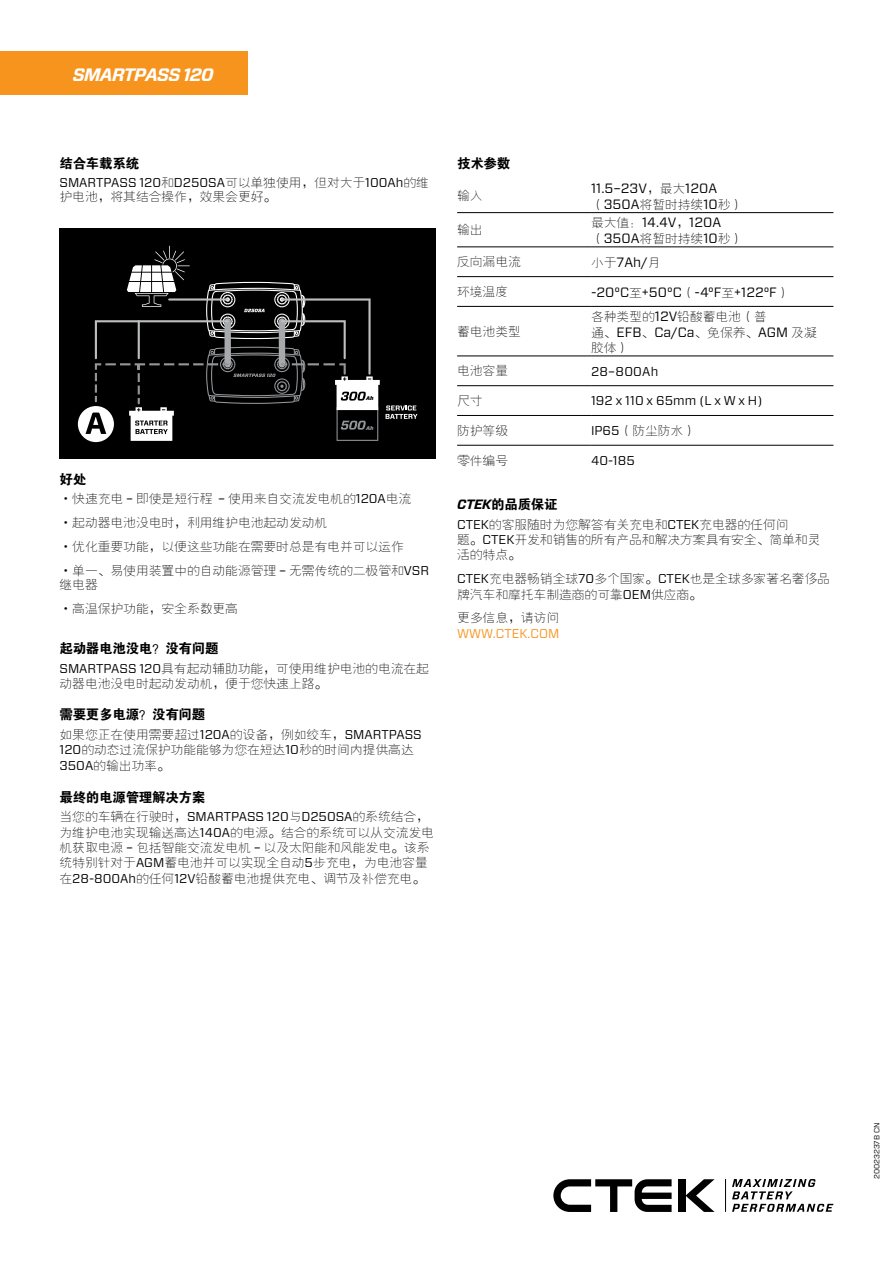
<style>
.page{position:relative;width:893px;height:1263px;background:#fff}
.page>*{position:absolute;margin:0;border:0;box-sizing:border-box;transform-origin:0 0}
.t1{font:italic 700 18px "Forza";letter-spacing:-.04em;color:#fff}
.t2{font:13.5px "Forza";color:#000}
.t3{font:13.5px "FZDHTJW GB1 0";letter-spacing:-.02em;color:#000}
.t4{font:12.75px/15.3px "FZYXJW GB1 0";color:#000}
.t5{font:12.75px "Forza";color:#000}
.t6{font:12.75px "Forza";color:#f7941e}
.t7{font:7.5px "Forza";color:#000}
.t8{font:italic 900 5.25px "Forza";color:#939598}
.t9{font:italic 900 5.25px "Forza";color:#000}
.s1{font-family:"FZYXJW GB1 0"}
.s2{font-family:"Forza"}
.s3{font-family:"FZYXJW GB1 0";font-size:12.75px}
.s4{font-family:"Forza";font-size:13.5px}
.s5{font-family:"Forza";font-weight:700;font-style:italic}
</style>
<div class="page">
<div style="left:0;top:52px;width:248px;height:43px;background:#f7941e"></div>
<div style="left:678px;top:1179px;width:7px;height:33px;background:#000"></div>
<svg style="left:685px;top:1179px;width:30px;height:33px"></svg>
<svg style="left:553px;top:1179px;width:119px;height:33px"></svg>
<svg style="left:732px;top:1179px;width:101px;height:33px"></svg>
<hr style="left:725px;top:1179px;width:1px;height:33px;background:#000">
<div style="left:60px;top:229px;width:376px;height:230px;background:#000"></div>
<svg style="left:386px;top:405px;width:31px;height:14px"></svg>
<svg style="left:78px;top:246px;width:302px;height:196px"></svg>
<hr style="left:457px;top:445px;width:134px;height:1px;background:#000">
<hr style="left:591px;top:445px;width:242px;height:1px;background:#000">
<hr style="left:457px;top:246px;width:134px;height:1px;background:#000">
<hr style="left:591px;top:246px;width:242px;height:1px;background:#000">
<hr style="left:457px;top:276px;width:134px;height:1px;background:#000">
<hr style="left:591px;top:276px;width:242px;height:1px;background:#000">
<hr style="left:457px;top:306px;width:134px;height:1px;background:#000">
<hr style="left:591px;top:306px;width:242px;height:1px;background:#000">
<hr style="left:457px;top:212px;width:134px;height:1px;background:#000">
<hr style="left:591px;top:212px;width:242px;height:1px;background:#000">
<hr style="left:457px;top:356px;width:134px;height:1px;background:#000">
<hr style="left:591px;top:356px;width:242px;height:1px;background:#000">
<hr style="left:457px;top:385px;width:134px;height:1px;background:#000">
<hr style="left:591px;top:385px;width:242px;height:1px;background:#000">
<hr style="left:457px;top:415px;width:134px;height:1px;background:#000">
<hr style="left:591px;top:415px;width:242px;height:1px;background:#000">
<h1 class="t1" style="left:73px;top:62px;width:142px">SMARTPASS 120</h1>
<p class="t3" style="left:60px;top:156px;width:81px">结合车载系统</p>
<p class="t5" style="left:60px;top:174px;width:371px">SMARTPASS 120<span class="s1">和</span>D250SA<span class="s1">可以单独使用，但对大于</span>100Ah<span class="s1">的维</span></p>
<p class="t4" style="left:60px;top:189px;width:218px">护电池，将其结合操作，效果会更好。</p>
<p class="t9" style="left:366px;top:395px;width:9px">Ah</p>
<p class="t8" style="left:366px;top:424px;width:9px">Ah</p>
<p class="t3" style="left:60px;top:472px;width:28px">好处</p>
<p class="t4" style="left:60px;top:487px;width:371px;line-height:23.9px">·快速充电 <span class="s2">–</span> 即使是短行程 <span class="s2">–</span> 使用来自交流发电机的<span class="s2">120A</span>电流<br>·起动器电池没电时，利用维护电池起动发动机<br>·优化重要功能，以便这些功能在需要时总是有电并可以运作<br>·单一、易使用装置中的自动能源管理 <span class="s2">–</span> 无需传统的二极管和<span class="s2">VSR</span></p>
<p class="t4" style="left:60px;top:573px;width:180px;line-height:23.9px">继电器<br>·高温保护功能，安全系数更高</p>
<p class="t3" style="left:60px;top:641px;width:161px">起动器电池没电？没有问题</p>
<p class="t4" style="left:60px;top:661px;width:371px"><span class="s2">SMARTPASS 120</span>具有起动辅助功能，可使用维护电池的电流在起动器电池没电时起动发动机，便于您快速上路。</p>
<p class="t3" style="left:60px;top:707px;width:147px">需要更多电源？没有问题</p>
<p class="t4" style="left:60px;top:727px;width:364px">如果您正在使用需要超过<span class="s2">120A</span>的设备，例如绞车，<span class="s2">SMARTPASS<br>120</span>的动态过流保护功能能够为您在短达<span class="s2">10</span>秒的时间内提供高达<br><span class="s2">350A</span>的输出功率。</p>
<p class="t3" style="left:60px;top:790px;width:147px">最终的电源管理解决方案</p>
<p class="t5" style="left:60px;top:808px;width:371px"><span class="s1">当您的车辆在行驶时，</span>SMARTPASS 120<span class="s1">与</span>D250SA<span class="s1">的系统结合，</span></p>
<p class="t4" style="left:60px;top:825px;width:376px">为维护电池实现输送高达<span class="s2">140A</span>的电源。结合的系统可以从交流发电机获取电源 <span class="s2">–</span> 包括智能交流发电机 <span class="s2">–</span> 以及太阳能和风能发电。该系统特别针对于<span class="s2">AGM</span>蓄电池并可以实现全自动<span class="s2">5</span>步充电，为电池容量在<span class="s2">28-800Ah</span>的任何<span class="s2">12V</span>铅酸蓄电池提供充电、调节及补偿充电。</p>
<p class="t3" style="left:457px;top:156px;width:55px">技术参数</p>
<p class="t4" style="left:457px;top:188px;width:27px">输入</p>
<p class="t4" style="left:457px;top:223px;width:27px">输出</p>
<p class="t2" style="left:591px;top:179px;width:128px">11.5–23V<span class="s3">，最大</span>120A</p>
<p class="t4" style="left:591px;top:197px;width:154px">（<span class="s4">350A</span>将暂时持续<span class="s4">10</span>秒）</p>
<p class="t2" style="left:591px;top:213px;width:132px"><span class="s3">最大值：</span>14.4V<span class="s3">，</span>120A</p>
<p class="t4" style="left:591px;top:231px;width:154px">（<span class="s4">350A</span>将暂时持续<span class="s4">10</span>秒）</p>
<p class="t4" style="left:457px;top:255px;width:65px">反向漏电流</p>
<p class="t2" style="left:591px;top:253px;width:71px"><span class="s3">小于</span>7Ah/<span class="s3">月</span></p>
<p class="t4" style="left:457px;top:284px;width:52px">环境温度</p>
<p class="t2" style="left:591px;top:283px;width:200px">-20°C<span class="s3">至</span>+50°C<span class="s3">（</span>-4°F<span class="s3">至</span>+122°F<span class="s3">）</span></p>
<p class="t4" style="left:457px;top:324px;width:65px">蓄电池类型</p>
<p class="t4" style="left:591px;top:309px;width:177px">各种类型的<span class="s4">12V</span>铅酸蓄电池（普</p>
<p class="t2" style="left:591px;top:323px;width:227px"><span class="s3">通、</span>EFB<span class="s3">、</span>Ca/Ca<span class="s3">、免保养、</span>AGM <span class="s3">及凝</span></p>
<p class="t4" style="left:591px;top:340px;width:40px">胶体）</p>
<p class="t4" style="left:457px;top:364px;width:52px">电池容量</p>
<p class="t5" style="left:591px;top:363px;width:69px">28–800Ah</p>
<p class="t4" style="left:457px;top:393px;width:27px">尺寸</p>
<p class="t5" style="left:591px;top:392px;width:173px">192 x 110 x 65mm (L x W x H)</p>
<p class="t4" style="left:457px;top:423px;width:52px">防护等级</p>
<p class="t4" style="left:591px;top:423px;width:107px"><span class="s2">IP65</span>（防尘防水）</p>
<p class="t4" style="left:457px;top:453px;width:52px">零件编号</p>
<p class="t5" style="left:591px;top:452px;width:45px">40-185</p>
<p class="t3" style="left:457px;top:497px;width:102px"><span class="s5">CTEK</span>的品质保证</p>
<p class="t4" style="left:457px;top:517px;width:365px"><span class="s2">CTEK</span>的客服随时为您解答有关充电和<span class="s2">CTEK</span>充电器的任何问<br>题。<span class="s2">CTEK</span>开发和销售的所有产品和解决方案具有安全、简单和灵活的特点。</p>
<p class="t4" style="left:457px;top:571px;width:374px"><span class="s2">CTEK</span>充电器畅销全球<span class="s2">70</span>多个国家。<span class="s2">CTEK</span>也是全球多家著名奢侈品牌汽车和摩托车制造商的可靠<span class="s2">OEM</span>供应商。</p>
<p class="t4" style="left:457px;top:611px;width:103px">更多信息，请访问</p>
<p class="t6" style="left:457px;top:624px;width:104px">WWW.CTEK.COM</p>
<p class="t7" style="left:872px;top:1179px;width:58px;rotate:-90deg">20023237B CN</p>
</div>
